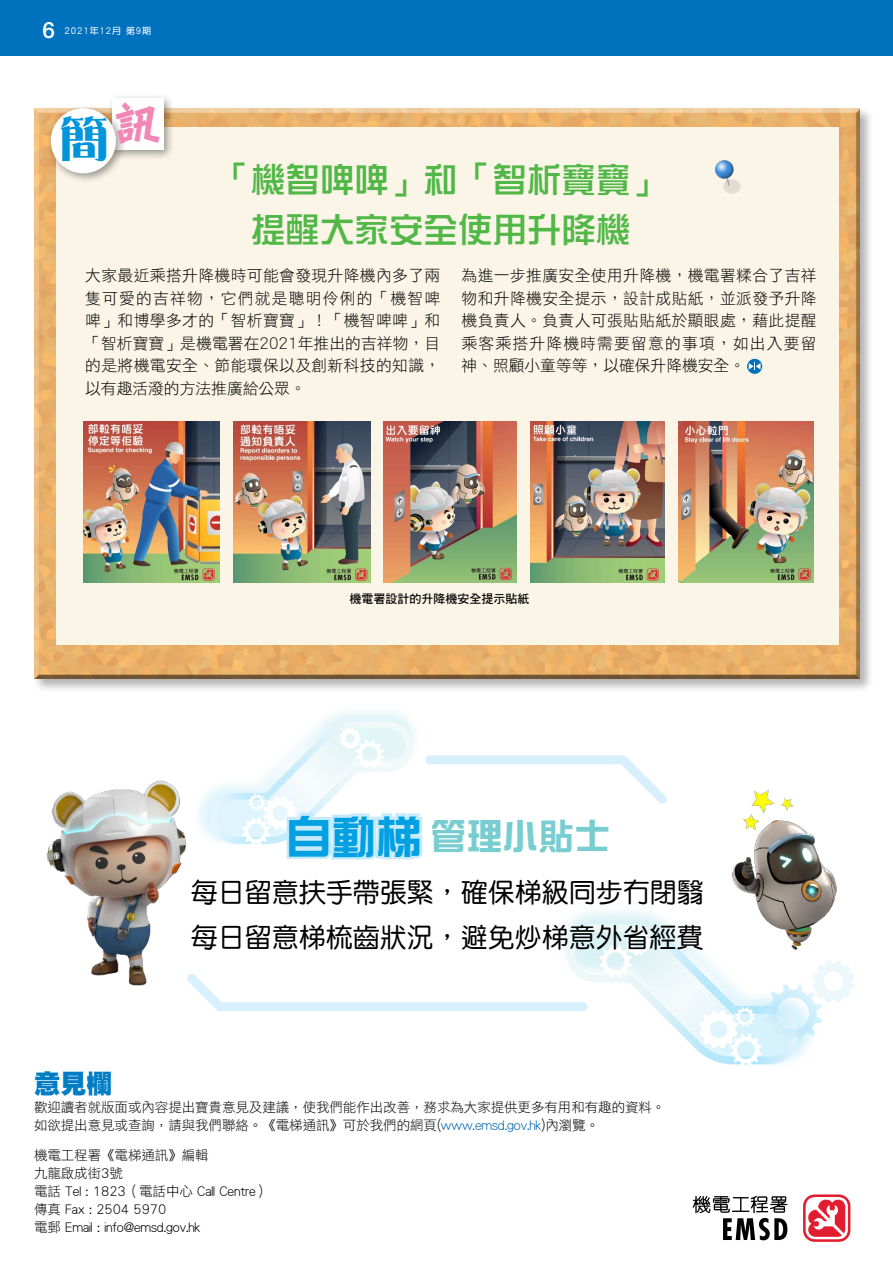
<style>
.page{position:relative;width:893px;height:1263px;background:#fff}
.page>*{position:absolute;margin:0;border:0;box-sizing:border-box;transform-origin:0 0}
.t1{font:48.6px "DF Ya Song HK W9";color:#0095da}
.t2{font:36px "DF Zong Yi HK W7";color:#78cdd0}
.t3{font:34.5px/49.9px "DF Zong Yi HK W5";color:#51b848;text-align:center}
.t4{font:27px/45px "DF Yuan HK W5";color:#000}
.t5{font:26.25px "DF Hei HK W12";color:#007dc5}
.t6{font:500 22.5px "Helvetica Neue";color:#fff}
.t7{font:15.75px/22.5px "DF Hei HK W3";letter-spacing:.025em;color:#000;text-align:justify}
.t8{font:13.5px/18px "DF Li Hei HK W3";letter-spacing:-.005em;color:#000}
.t9{font:12px "DF Hei HK W7";color:#000}
.t10{font:9px "DF Yuan HK W7";letter-spacing:.1em;color:#fff}
.s1{font-size:45px;color:#00a0e3}
.s2{color:#0066b3}
</style>
<div class="page">
<div style="left:0;top:0;width:893px;height:55px;background:#0071bc"></div>
<img style="left:46px;top:780px;width:133px;height:206px">
<div style="left:33px;top:106px;width:847px;height:593px;background:#000;opacity:.3"></div>
<div style="left:34px;top:108px;width:828px;height:573px;background:#000;opacity:.75"></div>
<div style="left:56px;top:127px;width:782px;height:518px;background:#fbf5e8"></div>
<div style="left:108px;top:93px;width:74px;height:74px;background:#000;opacity:.4"></div>
<div style="left:113px;top:99px;width:51px;height:51px;background:#fff"></div>
<div style="left:46px;top:103px;width:88px;height:89px;background:#000;opacity:.4"></div>
<div style="left:51px;top:108px;width:65px;height:65px;background:#fff;border-radius:50%"></div>
<img style="left:715px;top:160px;width:26px;height:34px">
<img style="left:84px;top:421px;width:136px;height:162px">
<img style="left:234px;top:421px;width:136px;height:162px">
<img style="left:384px;top:421px;width:132px;height:162px">
<img style="left:678px;top:421px;width:135px;height:162px">
<img style="left:530px;top:421px;width:135px;height:162px">
<svg style="left:747px;top:359px;width:15px;height:15px"></svg>
<svg style="left:749px;top:362px;width:12px;height:8px"></svg>
<svg style="left:179px;top:658px;width:676px;height:584px"></svg>
<p class="t6" style="left:43px;top:17px;width:14px">6</p>
<p class="t10" style="left:64px;top:26px;width:88px">2021年12月 第9期</p>
<p class="t1" style="left:60px;top:112px;width:104px">簡<sup>訊</sup></p>
<p class="t3" style="left:216px;top:154px;width:450px">「機智啤啤」和「智析寶寶」提醒大家安全使用升降機</p>
<p class="t7" style="left:85px;top:264px;width:357px">大家最近乘搭升降機時可能會發現升降機內多了兩隻可愛的吉祥物，它們就是聰明伶俐的「機智啤啤」和博學多才的「智析寶寶」！「機智啤啤」和「智析寶寶」是機電署在2021年推出的吉祥物，目的是將機電安全、節能環保以及創新科技的知識，以有趣活潑的方法推廣給公眾。</p>
<p class="t7" style="left:462px;top:264px;width:357px">為進一步推廣安全使用升降機，機電署糅合了吉祥物和升降機安全提示，設計成貼紙，並派發予升降機負責人。負責人可張貼貼紙於顯眼處，藉此提醒乘客乘搭升降機時需要留意的事項，如出入要留神、照顧小童等等，以確保升降機安全。</p>
<p class="t9" style="left:350px;top:592px;width:181px">機電署設計的升降機安全提示貼紙</p>
<p class="t2" style="left:287px;top:817px;width:325px"><span class="s1">自動梯</span>管理小貼士</p>
<p class="t5" style="left:34px;top:1069px;width:80px">意見欄</p>
<p class="t4" style="left:191px;top:869px;width:515px">每日留意扶手帶張緊，確保梯級同步冇閉翳每日留意梯梳齒狀況，避免炒梯意外省經費</p>
<p class="t8" style="left:34px;top:1098px;width:633px">歡迎讀者就版面或內容提出寶貴意見及建議，使我們能作出改善，務求為大家提供更多有用和有趣的資料。如欲提出意見或查詢，請與我們聯絡。《電梯通訊》可於我們的網頁(<span class="s2">www.emsd.gov.hk</span>)內瀏覽。</p>
<p class="t8" style="left:34px;top:1146px;width:237px">機電工程署《電梯通訊》編輯<br>九龍啟成街3號<br>電話 Tel : 1823（電話中心 Call Centre）傳真 Fax : 2504 5970<br>電郵 Email : info@emsd.gov.hk</p>
</div>
